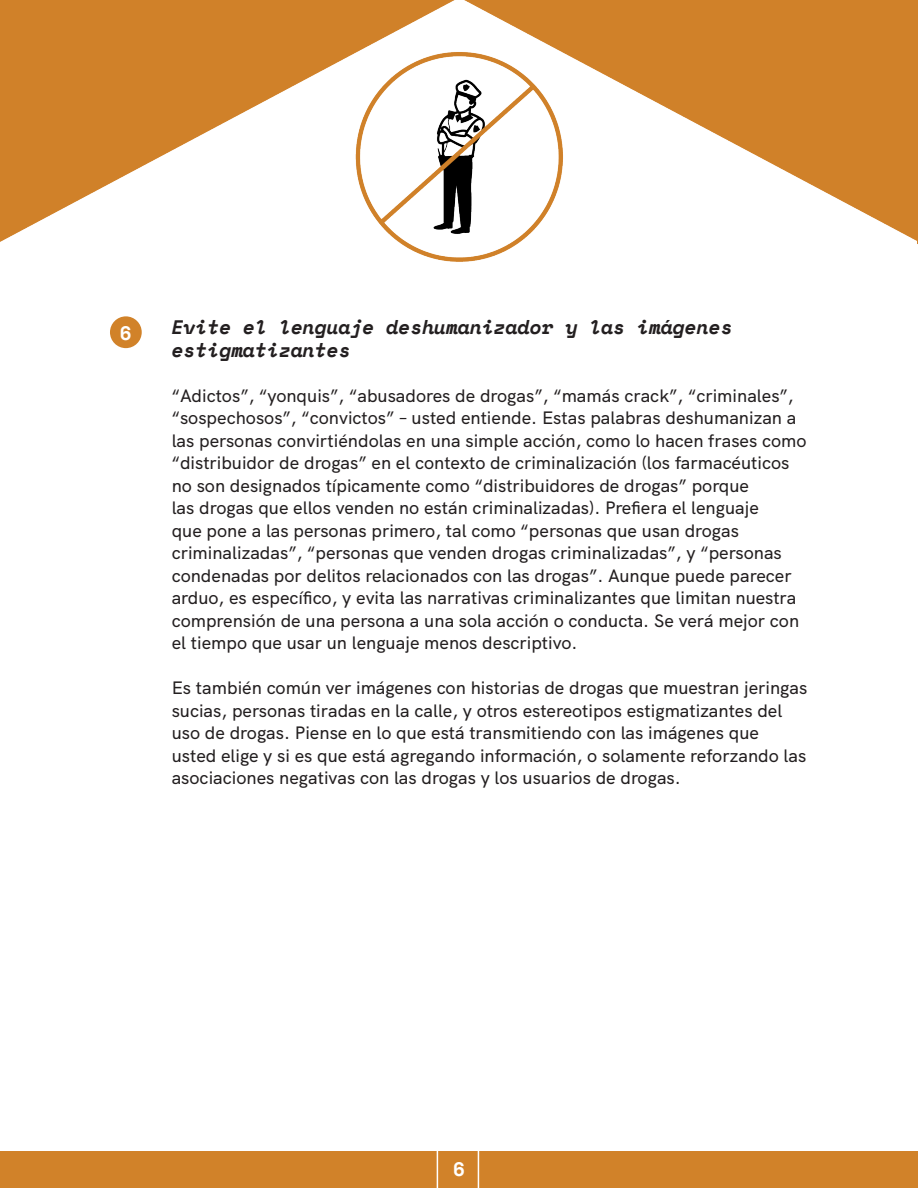
<style>
.page{position:relative;width:918px;height:1188px;background:#fff}
.page>*{position:absolute;margin:0;border:0;box-sizing:border-box;transform-origin:0 0}
.t1{font:italic 700 19.5px/22.5px "Space Mono";color:#231f20}
.t2{font:700 19.5px "Space Mono";color:#fff}
.t3{font:500 18px/22.5px "HK Grotesk";color:#231f20}
</style>
<div class="page">
<div style="left:0;top:1151px;width:918px;height:37px;background:#d18229"></div>
<svg style="left:437px;top:1151px;width:42px;height:37px"></svg>
<img style="left:0;top:0;width:918px;height:262px">
<div style="left:110px;top:316px;width:32px;height:32px;background:#d18229;border-radius:50%"></div>
<p class="t2" style="left:120px;top:318px;width:13px">6</p>
<p class="t1" style="left:172px;top:316px;width:562px">Evite el lenguaje deshumanizador y las imágenes estigmatizantes</p>
<p class="t3" style="left:172px;top:383px;width:636px">“Adictos”, “yonquis”, “abusadores de drogas”, “mamás crack”, “criminales”, “sospechosos”, “convictos” – usted entiende. Estas palabras deshumanizan a las personas convirtiéndolas en una simple acción, como lo hacen frases como “distribuidor de drogas” en el contexto de criminalización (los farmacéuticos no son designados típicamente como “distribuidores de drogas” porque<br>las drogas que ellos venden no están criminalizadas). Prefiera el lenguaje<br>que pone a las personas primero, tal como “personas que usan drogas criminalizadas”, “personas que venden drogas criminalizadas”, y “personas condenadas por delitos relacionados con las drogas”. Aunque puede parecer arduo, es específico, y evita las narrativas criminalizantes que limitan nuestra comprensión de una persona a una sola acción o conducta. Se verá mejor con el tiempo que usar un lenguaje menos descriptivo.</p>
<p class="t3" style="left:172px;top:675px;width:637px">Es también común ver imágenes con historias de drogas que muestran jeringas sucias, personas tiradas en la calle, y otros estereotipos estigmatizantes del uso de drogas. Piense en lo que está transmitiendo con las imágenes que usted elige y si es que está agregando información, o solamente reforzando las asociaciones negativas con las drogas y los usuarios de drogas.</p>
<p class="t2" style="left:453px;top:1154px;width:13px">6</p>
</div>
